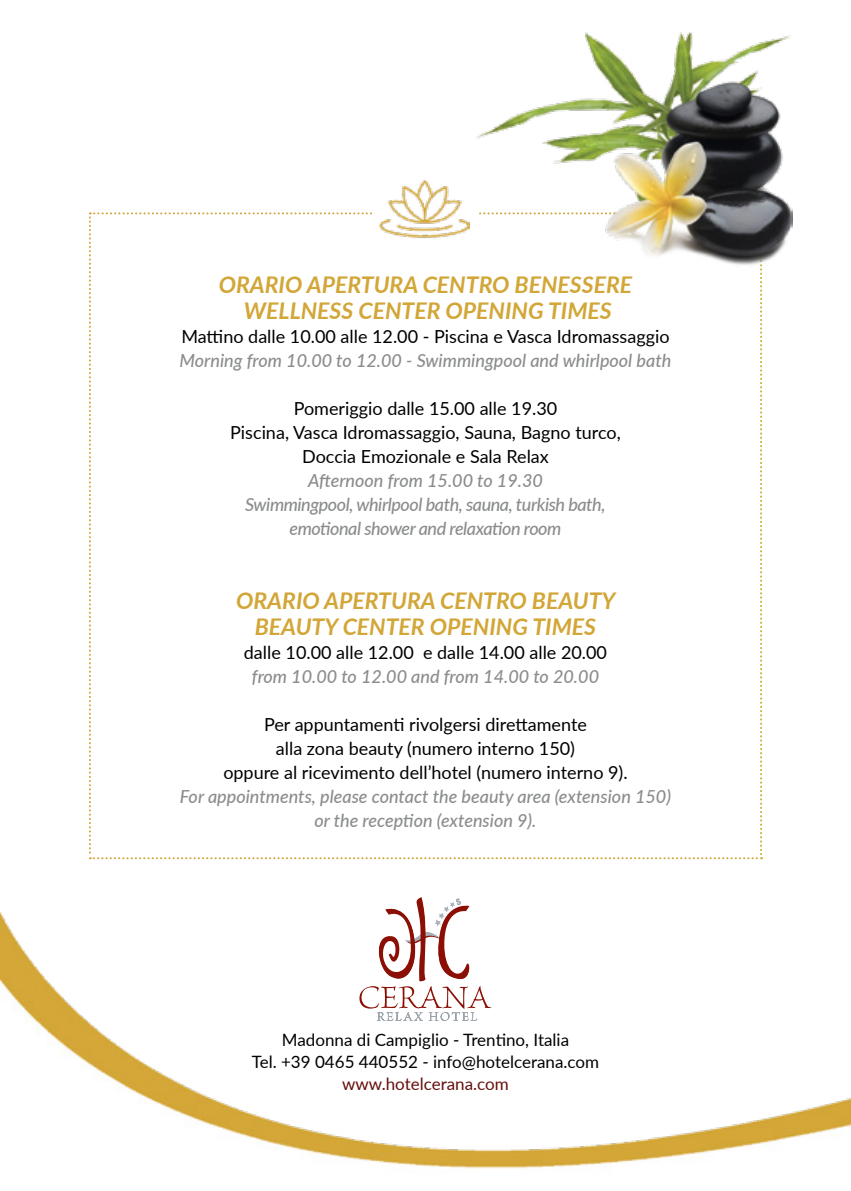
<style>
.page{position:relative;width:851px;height:1191px;background:#fff}
.page>*{position:absolute;margin:0;border:0;box-sizing:border-box;transform-origin:0 0}
.t1{font:italic 700 23px/26px "Lato";color:#d2a637;text-align:center}
.t2{font:18px/24px "Lato";color:#000;text-align:center}
.t3{font:italic 500 18px/24px "Lato";color:#8a8c8e;text-align:center}
.t4{font:italic 500 18px/24px "Lato";letter-spacing:-.025em;color:#8a8c8e;text-align:center}
.t5{font:17px/22px "Lato";color:#000;text-align:center}
.t6{font:17px "Lato";color:#650f0c}
</style>
<div class="page">
<img style="left:0;top:208px;width:850px;height:961px">
<svg style="left:89px;top:212px;width:673px;height:647px"></svg>
<svg style="left:359px;top:897px;width:132px;height:123px"></svg>
<div style="left:373px;top:174px;width:104px;height:68px;background:#fff"></div>
<img style="left:379px;top:179px;width:90px;height:59px">
<img style="left:474px;top:32px;width:318px;height:239px">
<p class="t1" style="left:219px;top:271px;width:415px">ORARIO APERTURA CENTRO BENESSERE<br>WELLNESS CENTER OPENING TIMES</p>
<p class="t2" style="left:181px;top:324px;width:489px">Mattino dalle 10.00 alle 12.00 - Piscina e Vasca Idromassaggio</p>
<p class="t3" style="left:179px;top:348px;width:493px">Morning from 10.00 to 12.00 - Swimmingpool and whirlpool bath</p>
<p class="t2" style="left:230px;top:396px;width:392px">Pomeriggio dalle 15.00 alle 19.30<br>Piscina, Vasca Idromassaggio, Sauna, Bagno turco,<br>Doccia Emozionale e Sala Relax</p>
<p class="t4" style="left:245px;top:468px;width:362px">Afternoon from 15.00 to 19.30<br>Swimmingpool, whirlpool bath, sauna, turkish bath, emotional shower and relaxation room</p>
<p class="t1" style="left:236px;top:587px;width:381px">ORARIO APERTURA CENTRO BEAUTY<br>BEAUTY CENTER OPENING TIMES</p>
<p class="t2" style="left:244px;top:640px;width:364px">dalle 10.00 alle 12.00 e dalle 14.00 alle 20.00</p>
<p class="t3" style="left:252px;top:664px;width:348px">from 10.00 to 12.00 and from 14.00 to 20.00</p>
<p class="t2" style="left:223px;top:712px;width:406px">Per appuntamenti rivolgersi direttamente<br>alla zona beauty (numero interno 150)<br>oppure al ricevimento dell’hotel (numero interno 9).</p>
<p class="t3" style="left:180px;top:784px;width:492px">For appointments, please contact the beauty area (extension 150) or the reception (extension 9).</p>
<p class="t5" style="left:252px;top:1028px;width:349px">Madonna di Campiglio - Trentino, Italia<br>Tel. +39 0465 440552 - info@hotelcerana.com</p>
<p class="t6" style="left:342px;top:1071px;width:168px">www.hotelcerana.com</p>
</div>
